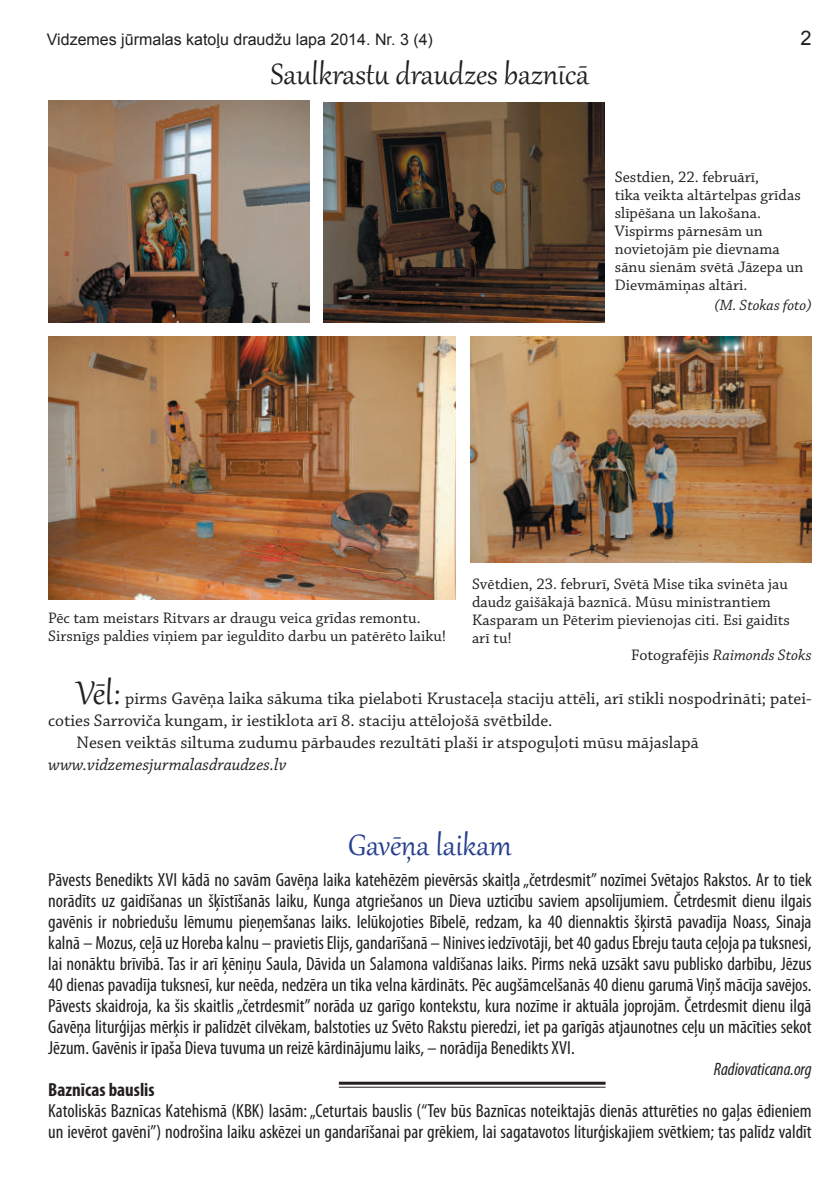
<style>
.page{position:relative;width:840px;height:1191px;background:#fff}
.page>*{position:absolute;margin:0;border:0;box-sizing:border-box;transform-origin:0 0}
.t1{font:40px "Gabriola";color:#231f20}
.t2{font:36px "Gabriola";color:#231f20}
.t3{font:36px "Gabriola";color:#253f8e}
.t4{font:20px "Arial";color:#231f20}
.t5{font:condensed 19px/21px "Myriad Pro";color:#231f20;text-align:justify}
.t6{font:700 condensed 19px "Myriad Pro";color:#231f20}
.t7{font:italic condensed 18px "Myriad Pro";color:#231f20}
.t8{font:17.6px "Chaparral Pro";color:#231f20}
.t9{font:italic 17.6px "Chaparral Pro";color:#231f20}
.t10{font:16px/18px "Chaparral Pro";color:#231f20}
.t11{font:16px "Arial";color:#231f20}
.t12{font:italic 16px "Chaparral Pro";color:#231f20}
.t13{font:italic 15.6px "Chaparral Pro";color:#231f20}
.s1{font-style:normal}
</style>
<div class="page">
<img style="left:48px;top:100px;width:261px;height:222px">
<img style="left:323px;top:102px;width:281px;height:220px">
<img style="left:48px;top:336px;width:407px;height:263px">
<img style="left:470px;top:336px;width:341px;height:226px">
<hr style="left:338px;top:1081px;width:267px;height:3px;background:#231f20">
<hr style="left:338px;top:1086px;width:267px;height:1px;background:#231f20">
<p class="t11" style="left:47px;top:29px;width:387px">Vidzemes jūrmalas katoļu draudžu lapa 2014. Nr. 3 (4)</p>
<p class="t4" style="left:800px;top:25px;width:13px">2</p>
<h2 class="t2" style="left:270px;top:51px;width:319px">Saulkrastu draudzes baznīcā</h2>
<p class="t10" style="left:614px;top:169px;width:190px">Sestdien, 22. februārī,<br>tika veikta altārtelpas grīdas slīpēšana un lakošana.<br>Vispirms pārnesām un novietojām pie dievnama sānu sienām svētā Jāzepa un<br>Dievmāmiņas altāri.</p>
<p class="t13" style="left:714px;top:297px;width:98px">(M. Stokas foto)</p>
<p class="t10" style="left:48px;top:609px;width:399px">Pēc tam meistars Ritvars ar draugu veica grīdas remontu.<br>Sirsnīgs paldies viņiem par ieguldīto darbu un patērēto laiku!</p>
<p class="t10" style="left:472px;top:575px;width:319px">Svētdien, 23. februrī, Svētā Mise tika svinēta jau daudz gaišākajā baznīcā. Mūsu ministrantiem Kasparam un Pēterim pievienojas citi. Esi gaidīts arī tu!</p>
<p class="t12" style="left:631px;top:646px;width:182px"><span class="s1">Fotografējis</span> Raimonds Stoks</p>
<h1 class="t1" style="left:77px;top:667px;width:45px">Vēl:</h1>
<p class="t8" style="left:125px;top:689px;width:687px">pirms Gavēņa laika sākuma tika pielaboti Krustaceļa staciju attēli, arī stikli nospodrināti; patei-</p>
<p class="t8" style="left:48px;top:711px;width:505px">coties Sarroviča kungam, ir iestiklota arī 8. staciju attēlojošā svētbilde.</p>
<p class="t8" style="left:77px;top:733px;width:623px">Nesen veiktās siltuma zudumu pārbaudes rezultāti plaši ir atspoguļoti mūsu mājaslapā</p>
<p class="t9" style="left:48px;top:755px;width:240px">www.vidzemesjurmalasdraudzes.lv</p>
<h2 class="t3" style="left:348px;top:821px;width:165px">Gavēņa laikam</h2>
<p class="t5" style="left:48px;top:869px;width:764px">Pāvests Benedikts XVI kādā no savām Gavēņa laika katehēzēm pievērsās skaitļa „četrdesmit” nozīmei Svētajos Rakstos. Ar to tiek norādīts uz gaidīšanas un šķīstīšanās laiku, Kunga atgriešanos un Dieva uzticību saviem apsolījumiem. Četrdesmit dienu ilgais gavēnis ir nobriedušu lēmumu pieņemšanas laiks. Ielūkojoties Bībelē, redzam, ka 40 diennaktis šķirstā pavadīja Noass, Sinaja kalnā – Mozus, ceļā uz Horeba kalnu – pravietis Elijs, gandarīšanā – Ninives iedzīvotāji, bet 40 gadus Ebreju tauta ceļoja pa tuksnesi, lai nonāktu brīvībā. Tas ir arī ķēniņu Saula, Dāvida un Salamona valdīšanas laiks. Pirms nekā uzsākt savu publisko darbību, Jēzus 40 dienas pavadīja tuksnesī, kur neēda, nedzēra un tika velna kārdināts. Pēc augšāmcelšanās 40 dienu garumā Viņš mācīja savējos.<br>Pāvests skaidroja, ka šis skaitlis „četrdesmit” norāda uz garīgo kontekstu, kura nozīme ir aktuāla joprojām. Četrdesmit dienu ilgā Gavēņa liturģijas mērķis ir palīdzēt cilvēkam, balstoties uz Svēto Rakstu pieredzi, iet pa garīgās atjaunotnes ceļu un mācīties sekot Jēzum. Gavēnis ir īpaša Dieva tuvuma un reizē kārdinājumu laiks, – norādīja Benedikts XVI.</p>
<p class="t7" style="left:713px;top:1058px;width:99px">Radiovaticana.org</p>
<p class="t6" style="left:48px;top:1078px;width:108px">Baznīcas bauslis</p>
<p class="t5" style="left:48px;top:1100px;width:764px">Katoliskās Baznīcas Katehismā (KBK) lasām: „Ceturtais bauslis (“Tev būs Baznīcas noteiktajās dienās atturēties no gaļas ēdieniem un ievērot gavēni”) nodrošina laiku askēzei un gandarīšanai par grēkiem, lai sagatavotos liturģiskajiem svētkiem; tas palīdz valdīt</p>
</div>
